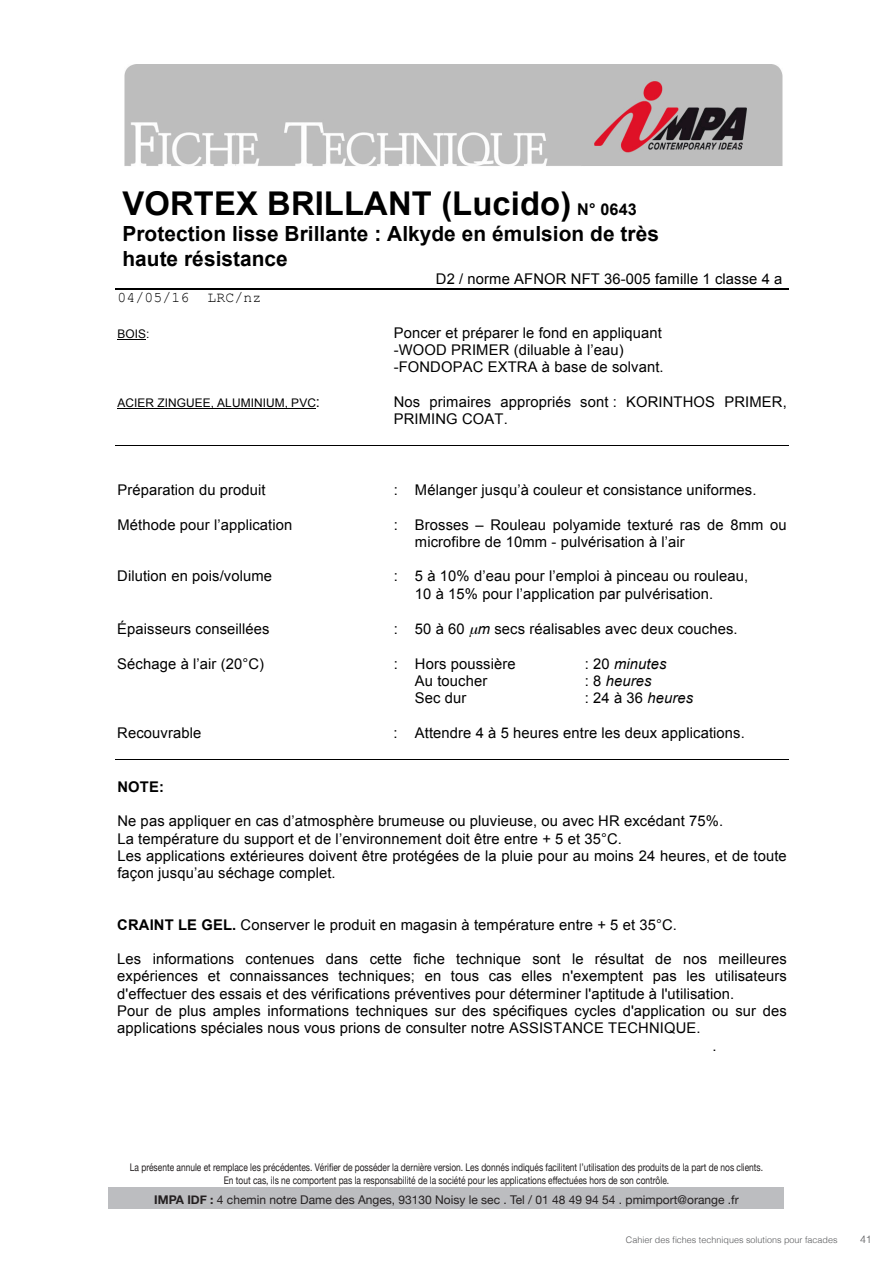
<style>
.page{position:relative;width:893px;height:1263px;background:#fff}
.page>*{position:absolute;margin:0;border:0;box-sizing:border-box;transform-origin:0 0}
.t1{font:700 32.7px "Arial";letter-spacing:.005em;color:#000}
.t2{font:700 20.85px/24.2px "Arial";letter-spacing:.005em;color:#000}
.t3{font:14.7px/17.2px "Arial";letter-spacing:.01em;color:#000}
.t4{font:italic 14.7px "Arial";letter-spacing:.01em;color:#000}
.t5{font:14.7px "Courier New";letter-spacing:.01em;color:#000}
.t6{font:700 14.7px "Arial";color:#000}
.t7{font:12px "Helvetica Neue";color:#231f20}
.t8{font:11.85px "Arial";letter-spacing:.005em;color:#000}
.t9{font:10.5px/12.6px "Helvetica Neue";color:#231f20;text-align:center;scale:.8 1}
.t10{font:300 10.5px "Helvetica";color:#57585a}
.t11{font:300 9px "Helvetica";color:#57585a}
.s1{font-size:16.2px}
.s2{font-size:14.7px}
.s3{font-style:italic}
.s4{font-style:normal}
.s5{font-weight:700}
</style>
<div class="page">
<div style="left:109px;top:1187px;width:675px;height:22px;background:#bcbdc0"></div>
<hr style="left:115px;top:289px;width:674px;height:1px;background:#000">
<img style="left:125px;top:64px;width:658px;height:102px">
<svg style="left:117px;top:339px;width:29px;height:1px"></svg>
<hr style="left:117px;top:408px;width:199px;height:1px;background:#000">
<hr style="left:115px;top:445px;width:674px;height:1px;background:#000">
<hr style="left:115px;top:759px;width:674px;height:1px;background:#000">
<h1 class="t1" style="left:122px;top:181px;width:516px">VORTEX BRILLANT (Lucido) <span class="s1">N° 0643</span></h1>
<h2 class="t2" style="left:122px;top:223px;width:538px">Protection lisse Brillante : Alkyde en émulsion de très haute résistance</h2>
<p class="t3" style="left:436px;top:270px;width:348px">D2 / norme AFNOR NFT 36-005 famille 1 classe 4 a</p>
<p class="t5" style="left:117px;top:288px;width:145px">04/05/16 LRC/nz</p>
<p class="t8" style="left:117px;top:326px;width:33px">BOIS:</p>
<p class="t3" style="left:394px;top:324px;width:271px">Poncer et préparer le fond en appliquant -WOOD PRIMER (diluable à l’eau) -FONDOPAC EXTRA à base de solvant.</p>
<p class="t8" style="left:117px;top:395px;width:204px">ACIER ZINGUEE, ALUMINIUM, PVC<span class="s2">:</span></p>
<p class="t3" style="left:394px;top:393px;width:395px">Nos primaires appropriés sont : KORINTHOS PRIMER,<br>PRIMING COAT.</p>
<p class="t3" style="left:117px;top:481px;width:150px">Préparation du produit</p>
<p class="t3" style="left:394px;top:481px;width:364px">: Mélanger jusqu’à couleur et consistance uniformes.</p>
<p class="t3" style="left:117px;top:516px;width:176px">Méthode pour l’application</p>
<p class="t3" style="left:415px;top:516px;width:373px;text-indent:-21px">: Brosses – Rouleau polyamide texturé ras de 8mm ou microfibre de 10mm - pulvérisation à l’air</p>
<p class="t3" style="left:117px;top:568px;width:156px">Dilution en pois/volume</p>
<p class="t3" style="left:415px;top:568px;width:335px;text-indent:-21px">: 5 à 10% d’eau pour l’emploi à pinceau ou rouleau,<br>10 à 15% pour l’application par pulvérisation.</p>
<p class="t3" style="left:117px;top:621px;width:154px">Épaisseurs conseillées</p>
<p class="t3" style="left:394px;top:621px;width:346px">: 50 à 60 <span class="s3">m</span> secs réalisables avec deux couches.</p>
<p class="t3" style="left:117px;top:655px;width:148px">Séchage à l’air (20°C)</p>
<p class="t3" style="left:394px;top:655px;width:123px">: Hors poussière</p>
<p class="t4" style="left:585px;top:654px;width:83px"><span class="s4">: 20</span> minutes</p>
<p class="t3" style="left:415px;top:672px;width:74px">Au toucher</p>
<p class="t4" style="left:585px;top:671px;width:68px"><span class="s4">: 8</span> heures</p>
<p class="t3" style="left:415px;top:690px;width:53px">Sec dur</p>
<p class="t3" style="left:585px;top:690px;width:110px">: 24 à 36 <span class="s3">heures</span></p>
<p class="t3" style="left:117px;top:724px;width:86px">Recouvrable</p>
<p class="t3" style="left:394px;top:724px;width:353px">: Attendre 4 à 5 heures entre les deux applications.</p>
<p class="t6" style="left:117px;top:777px;width:48px">NOTE:</p>
<p class="t3" style="left:117px;top:813px;width:671px">Ne pas appliquer en cas d’atmosphère brumeuse ou pluvieuse, ou avec HR excédant 75%.<br>La température du support et de l’environnement doit être entre + 5 et 35°C.<br>Les applications extérieures doivent être protégées de la pluie pour au moins 24 heures, et de toute façon jusqu’au séchage complet.</p>
<p class="t3" style="left:117px;top:916px;width:561px"><span class="s5">CRAINT LE GEL.</span> Conserver le produit en magasin à température entre + 5 et 35°C.</p>
<p class="t3" style="left:117px;top:950px;width:671px">Les informations contenues dans cette fiche technique sont le résultat de nos meilleures</p>
<p class="t3" style="left:117px;top:968px;width:671px">expériences et connaissances techniques; en tous cas elles n'exemptent pas les utilisateurs</p>
<p class="t3" style="left:117px;top:985px;width:618px">d'effectuer des essais et des vérifications préventives pour déterminer l'aptitude à l'utilisation.</p>
<p class="t3" style="left:117px;top:1002px;width:671px">Pour de plus amples informations techniques sur des spécifiques cycles d'application ou sur des</p>
<p class="t3" style="left:117px;top:1020px;width:585px">applications spéciales nous vous prions de consulter notre ASSISTANCE TECHNIQUE.</p>
<p class="t3" style="left:712px;top:1037px;width:6px">.</p>
<p class="t9" style="left:130px;top:1161px;width:793px">La présente annule et remplace les précédentes. Vérifier de posséder la dernière version. Les donnés indiqués facilitent l’utilisation des produits de la part de nos clients.<br>En tout cas, ils ne comportent pas la responsabilité de la société pour les applications effectuées hors de son contrôle.</p>
<p class="t3" style="left:418px;top:1179px;width:70px">Page 2 / 2</p>
<p class="t7" style="left:154px;top:1191px;width:586px"><span class="s5">IMPA IDF :</span> 4 chemin notre Dame des Anges, 93130 Noisy le sec . Tel / 01 48 49 94 54 . pmimport@orange .fr</p>
<p class="t11" style="left:626px;top:1232px;width:213px">Cahier des fiches techniques solutions pour facades</p>
<p class="t10" style="left:860px;top:1231px;width:13px">41</p>
</div>
